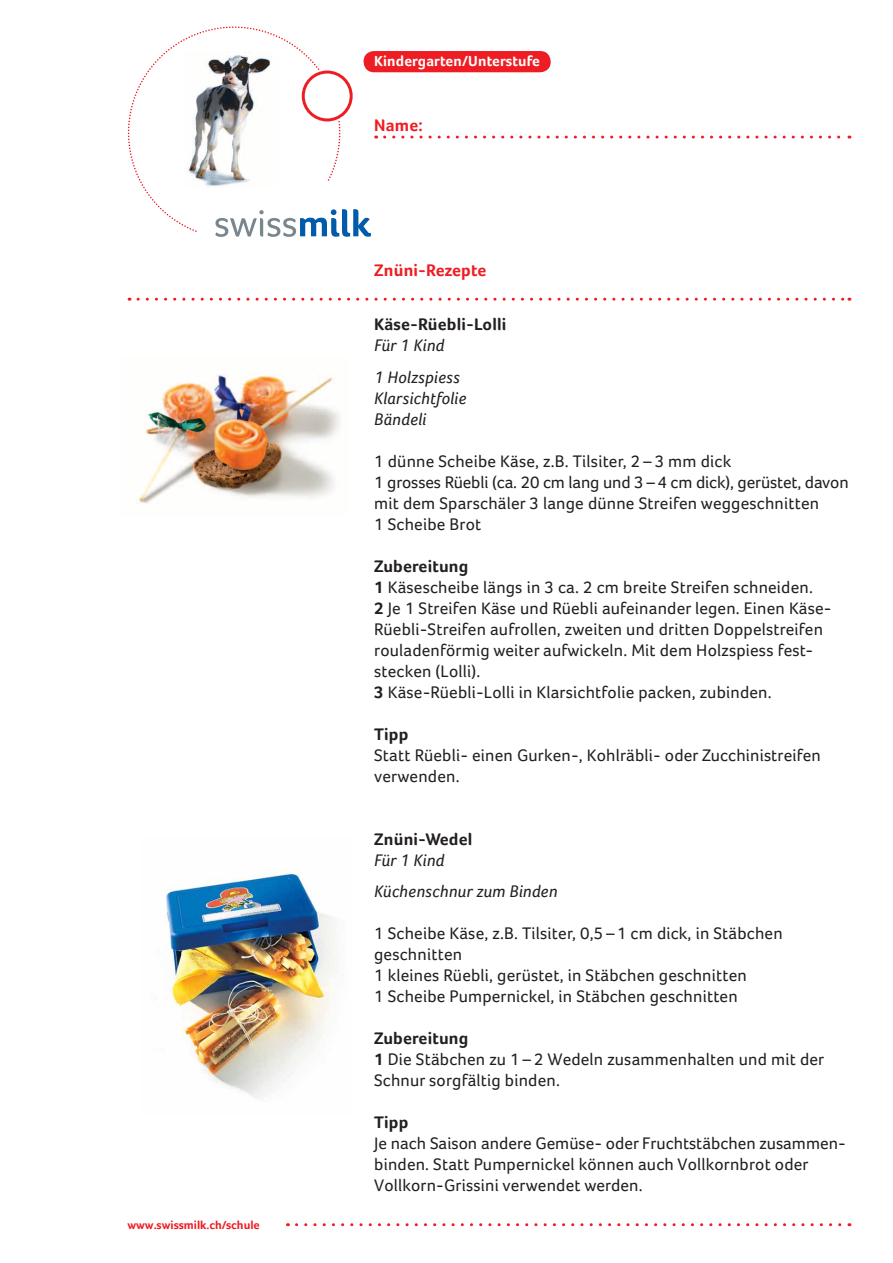
<style>
.page{position:relative;width:893px;height:1263px;background:#fff}
.page>*{position:absolute;margin:0;border:0;box-sizing:border-box;transform-origin:0 0}
.t1{font:17.25px/21px "Foco";letter-spacing:.01em;color:#231f20}
.t2{font:italic 17.25px/31.5px "Foco";letter-spacing:.01em;color:#231f20}
.t3{font:700 17.25px "Foco";letter-spacing:.01em;color:#231f20}
.t4{font:700 17.25px "Foco";letter-spacing:.01em;color:#ee1d23}
.t5{font:700 15px "Foco";letter-spacing:.01em;color:#fff}
.t6{font:700 12px "Foco";color:#ee1d23}
.s1{font-weight:700}
</style>
<div class="page">
<svg style="left:128px;top:26px;width:249px;height:211px"></svg>
<svg style="left:385px;top:136px;width:465px;height:3px"></svg>
<div style="left:364px;top:51px;width:187px;height:21px;background:#ee1d23;border-radius:11px"></div>
<svg style="left:138px;top:298px;width:712px;height:3px"></svg>
<svg style="left:297px;top:1223px;width:553px;height:3px"></svg>
<img style="left:164px;top:871px;width:174px;height:227px">
<img style="left:137px;top:375px;width:203px;height:129px">
<p class="t6" style="left:128px;top:1218px;width:134px">www.swissmilk.ch/schule</p>
<p class="t5" style="left:374px;top:52px;width:167px">Kindergarten/Unterstufe</p>
<p class="t4" style="left:374px;top:115px;width:50px">Name:</p>
<p class="t4" style="left:374px;top:260px;width:114px">Znüni-Rezepte</p>
<p class="t3" style="left:374px;top:314px;width:134px">Käse-Rüebli-Lolli</p>
<p class="t2" style="left:374px;top:329px;width:87px">Für 1 Kind<br>1 Holzspiess</p>
<p class="t2" style="left:374px;top:387px;width:94px;line-height:21px">Klarsichtfolie<br>Bändeli</p>
<p class="t1" style="left:374px;top:450px;width:476px">1 dünne Scheibe Käse, z.B. Tilsiter, 2 – 3 mm dick<br>1 grosses Rüebli (ca. 20 cm lang und 3 – 4 cm dick), gerüstet, davon mit dem Sparschäler 3 lange dünne Streifen weggeschnitten<br>1 Scheibe Brot</p>
<p class="t1" style="left:374px;top:555px;width:459px"><span class="s1">Zubereitung<br>1</span> Käsescheibe längs in 3 ca. 2 cm breite Streifen schneiden.<br><span class="s1">2</span> Je 1 Streifen Käse und Rüebli aufeinander legen. Einen Käse-Rüebli-Streifen aufrollen, zweiten und dritten Doppelstreifen rouladenförmig weiter aufwickeln. Mit dem Holzspiess fest&shy;stecken (Lolli).<br><span class="s1">3</span> Käse-Rüebli-Lolli in Klarsichtfolie packen, zubinden.</p>
<p class="t3" style="left:374px;top:724px;width:36px">Tipp</p>
<p class="t1" style="left:374px;top:744px;width:448px">Statt Rüebli- einen Gurken-, Kohlräbli- oder Zucchinistreifen verwenden.</p>
<p class="t3" style="left:374px;top:829px;width:100px">Znüni-Wedel</p>
<p class="t2" style="left:374px;top:844px;width:185px">Für 1 Kind<br>Küchenschnur zum Binden</p>
<p class="t1" style="left:374px;top:923px;width:410px">1 Scheibe Käse, z.B. Tilsiter, 0,5 –1 cm dick, in Stäbchen geschnitten<br>1 kleines Rüebli, gerüstet, in Stäbchen geschnitten<br>1 Scheibe Pumpernickel, in Stäbchen geschnitten</p>
<p class="t1" style="left:374px;top:1028px;width:452px"><span class="s1">Zubereitung<br>1</span> Die Stäbchen zu 1 – 2 Wedeln zusammenhalten und mit der<br>Schnur sorgfältig binden.</p>
<p class="t3" style="left:374px;top:1112px;width:36px">Tipp</p>
<p class="t1" style="left:374px;top:1133px;width:473px">Je nach Saison andere Gemüse- oder Fruchtstäbchen zusammen&shy;binden. Statt Pumpernickel können auch Vollkornbrot oder<br>Vollkorn-Grissini verwendet werden.</p>
</div>
